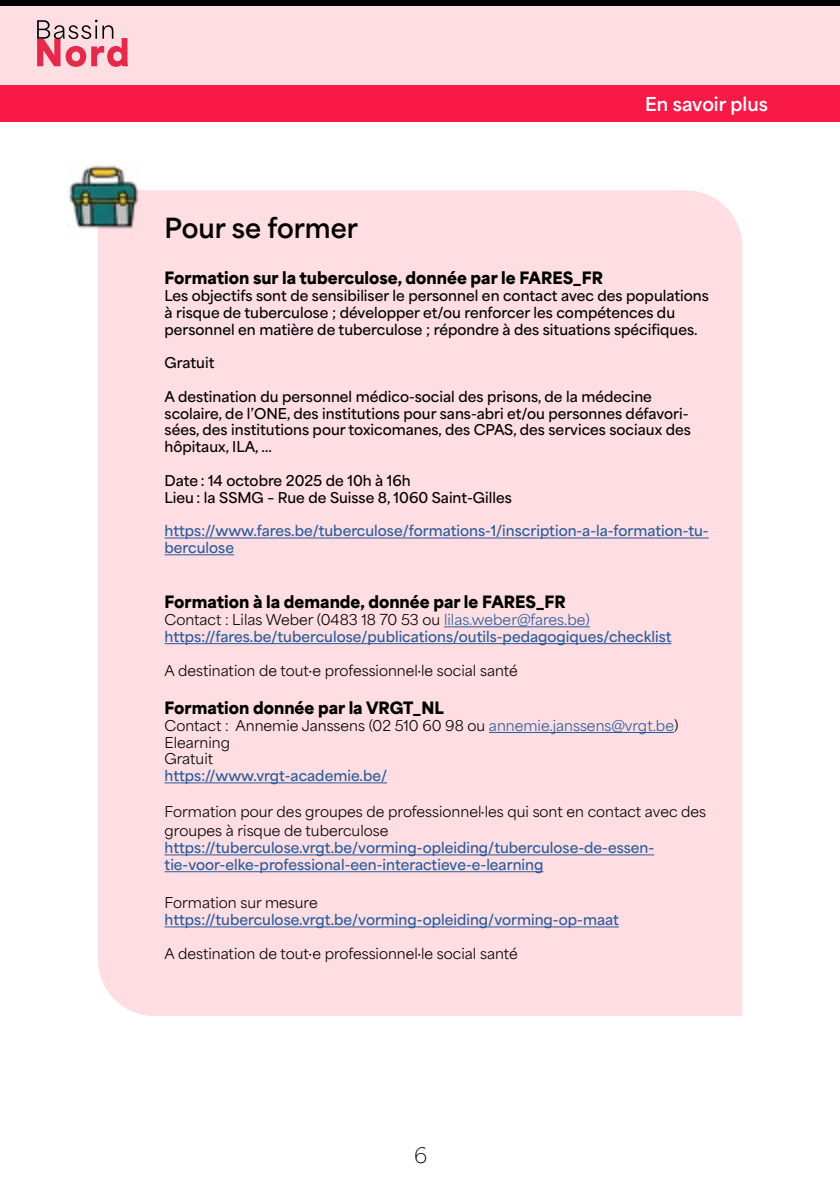
<style>
.page{position:relative;width:840px;height:1191px;background:#fff}
.page>*{position:absolute;margin:0;border:0;box-sizing:border-box;transform-origin:0 0}
.t1{font:700 26px "Area Normal";color:#000}
.t2{font:100 20px "Area Normal";color:#000}
.t3{font:700 18px "Area Normal";color:#fff}
.t4{font:900 16px "Area Normal";color:#000}
.t5{font:600 14px/16.8px "Area Normal";color:#000}
.t6{font:600 14px/16.8px "Area Normal";color:#275b9b}
.t7{font:14px/16.8px "Area Normal";color:#000}
.s1{font-weight:400;color:#000}
.s2{font-weight:400}
.s3{color:#275b9b}
</style>
<div class="page">
<hr style="left:839px;top:20px;width:1px;height:155px;background:#fedde3">
<div style="left:0;top:6px;width:839px;height:79px;background:#fedde3"></div>
<div style="left:0;top:0;width:839px;height:6px;background:#000"></div>
<svg style="left:37px;top:20px;width:91px;height:47px"></svg>
<div style="left:0;top:85px;width:839px;height:36px;background:#f91947"></div>
<div style="left:98px;top:190px;width:644px;height:826px;background:#fedde3"></div>
<img style="left:69px;top:165px;width:72px;height:69px">
<hr style="left:164px;top:537px;width:544px;height:1px;background:#275b9b">
<hr style="left:164px;top:554px;width:70px;height:1px;background:#275b9b">
<hr style="left:444px;top:626px;width:145px;height:1px;background:#275b9b">
<hr style="left:164px;top:643px;width:507px;height:1px;background:#275b9b">
<hr style="left:488px;top:732px;width:185px;height:1px;background:#275b9b">
<hr style="left:164px;top:782px;width:223px;height:1px;background:#275b9b">
<hr style="left:164px;top:854px;width:490px;height:1px;background:#275b9b">
<hr style="left:164px;top:871px;width:379px;height:1px;background:#275b9b">
<hr style="left:164px;top:926px;width:454px;height:1px;background:#275b9b">
<p class="t3" style="left:645px;top:87px;width:124px">En savoir plus</p>
<h1 class="t1" style="left:164px;top:204px;width:195px">Pour se former</h1>
<p class="t4" style="left:164px;top:263px;width:439px">Formation sur la tuberculose, donnée par le FARES_FR</p>
<p class="t5" style="left:164px;top:286px;width:545px">Les objectifs sont de sensibiliser le personnel en contact avec des populations à risque de tuberculose ; développer et/ou renforcer les compétences du personnel en matière de tuberculose ; répondre à des situations spécifiques.</p>
<p class="t5" style="left:164px;top:353px;width:51px">Gratuit</p>
<p class="t5" style="left:164px;top:386px;width:527px">A destination du personnel médico-social des prisons, de la médecine scolaire, de l’ONE, des institutions pour sans-abri et/ou personnes défavori&shy;sées, des institutions pour toxicomanes, des CPAS, des services sociaux des hôpitaux, ILA, …</p>
<p class="t5" style="left:164px;top:470px;width:348px">Date : 14 octobre 2025 de 10h à 16h<br>Lieu : la SSMG – Rue de Suisse 8, 1060 Saint-Gilles</p>
<p class="t6" style="left:164px;top:521px;width:545px">https://www.fares.be/tuberculose/formations-1/inscription-a-la-formation-tu&shy;berculose</p>
<p class="t4" style="left:164px;top:587px;width:402px">Formation à la demande, donnée par le FARES_FR</p>
<p class="t6" style="left:164px;top:610px;width:508px"><span class="s1">Contact : Lilas Weber (0483 18 70 53 ou</span> <span class="s2">lilas.weber@fares.be) </span>https://fares.be/tuberculose/publications/outils-pedagogiques/checklist</p>
<p class="t7" style="left:164px;top:660px;width:354px">A destination de tout·e professionnel·le social santé</p>
<p class="t4" style="left:164px;top:693px;width:280px">Formation donnée par la VRGT_NL</p>
<p class="t7" style="left:164px;top:715px;width:515px">Contact : Annemie Janssens (02 510 60 98 ou <span class="s3">annemie.janssens@vrgt.be</span>)<br>Elearning<br>Gratuit</p>
<p class="t6" style="left:164px;top:766px;width:224px">https://www.vrgt-academie.be/</p>
<p class="t7" style="left:164px;top:800px;width:543px;line-height:19.2px">Formation pour des groupes de professionnel·les qui sont en contact avec des groupes à risque de tuberculose</p>
<p class="t6" style="left:164px;top:838px;width:491px">https://tuberculose.vrgt.be/vorming-opleiding/tuberculose-de-essen&shy;tie-voor-elke-professional-een-interactieve-e-learning</p>
<p class="t7" style="left:164px;top:893px;width:154px">Formation sur mesure</p>
<p class="t6" style="left:164px;top:910px;width:455px">https://tuberculose.vrgt.be/vorming-opleiding/vorming-op-maat</p>
<p class="t7" style="left:164px;top:943px;width:354px">A destination de tout·e professionnel·le social santé</p>
<h2 class="t2" style="left:414px;top:1138px;width:15px">6</h2>
</div>
